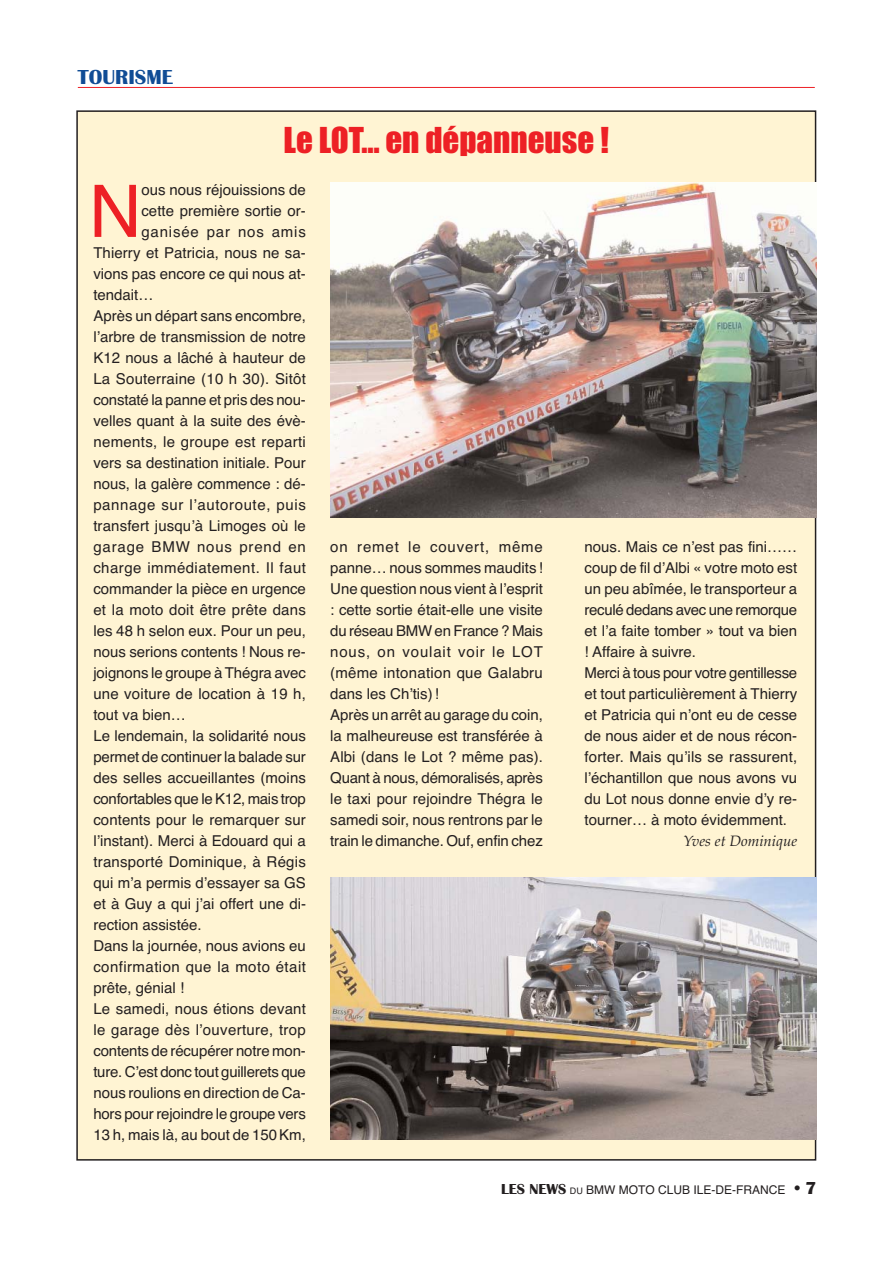
<style>
.page{position:relative;width:893px;height:1263px;background:#fff}
.page>*{position:absolute;margin:0;border:0;box-sizing:border-box;transform-origin:0 0}
.t1{font:72.6px "Helvetica";color:#ed2025}
.t2{font:33px "Impact";color:#ed2025}
.t3{font:700 21px "Britannic";color:#104c95}
.t4{font:15px/21px "Helvetica";color:#231f20}
.t5{font:15px "Helvetica";letter-spacing:.02em;color:#231f20}
.t6{font:15px "Helvetica";letter-spacing:.03em;color:#231f20}
.t7{font:15px "Helvetica";letter-spacing:.055em;color:#231f20}
.t8{font:15px "Helvetica";letter-spacing:-.02em;color:#231f20}
.t9{font:15px "Helvetica";letter-spacing:.04em;color:#231f20}
.t10{font:italic 15px "Palatino";color:#231f20}
.t11{font:12px "Helvetica";color:#231f20}
.s1{font-family:"Britannic";font-weight:700;font-size:15px}
.s2{font-size:9px}
.s3{font-family:"Britannic";font-weight:700;font-size:18px}
</style>
<div class="page">
<div style="left:77px;top:111px;width:738px;height:1049px;background:#fff4d3"></div>
<hr style="left:78px;top:87px;width:737px;height:1px;background:#ed2025">
<img style="left:330px;top:183px;width:486px;height:335px">
<img style="left:330px;top:877px;width:486px;height:263px">
<h3 class="t3" style="left:78px;top:69px;width:97px">TOURISME</h3>
<h2 class="t2" style="left:284px;top:129px;width:327px">Le LOT… en dépanneuse !</h2>
<h1 class="t1" style="left:89px;top:185px;width:54px">N</h1>
<p class="t4" style="left:141px;top:181px;width:166px">ous nous réjouissions de</p>
<p class="t4" style="left:141px;top:202px;width:166px">cette première sortie or-</p>
<p class="t7" style="left:141px;top:226px;width:166px">ganisée par nos amis</p>
<p class="t4" style="left:93px;top:244px;width:214px">Thierry et Patricia, nous ne sa-</p>
<p class="t4" style="left:93px;top:265px;width:214px">vions pas encore ce qui nous at-</p>
<p class="t4" style="left:93px;top:286px;width:62px">tendait…</p>
<p class="t4" style="left:93px;top:307px;width:214px">Après un départ sans encombre,</p>
<p class="t4" style="left:93px;top:328px;width:214px">l’arbre de transmission de notre</p>
<p class="t4" style="left:93px;top:349px;width:214px">K12 nous a lâché à hauteur de</p>
<p class="t4" style="left:93px;top:370px;width:214px">La Souterraine (10 h 30). Sitôt</p>
<p class="t4" style="left:93px;top:391px;width:214px">constaté la panne et pris des nou-</p>
<p class="t4" style="left:93px;top:412px;width:214px">velles quant à la suite des évè-</p>
<p class="t5" style="left:93px;top:436px;width:214px">nements, le groupe est reparti</p>
<p class="t4" style="left:93px;top:454px;width:214px">vers sa destination initiale. Pour</p>
<p class="t4" style="left:93px;top:475px;width:214px">nous, la galère commence : dé-</p>
<p class="t9" style="left:93px;top:499px;width:214px">pannage sur l’autoroute, puis</p>
<p class="t4" style="left:93px;top:517px;width:214px">transfert jusqu’à Limoges où le</p>
<p class="t7" style="left:93px;top:541px;width:214px">garage BMW nous prend en</p>
<p class="t6" style="left:93px;top:562px;width:214px">charge immédiatement. Il faut</p>
<p class="t4" style="left:93px;top:580px;width:214px">commander la pièce en urgence</p>
<p class="t4" style="left:93px;top:601px;width:214px">et la moto doit être prête dans</p>
<p class="t4" style="left:93px;top:622px;width:214px">les 48 h selon eux. Pour un peu,</p>
<p class="t4" style="left:93px;top:643px;width:214px">nous serions contents ! Nous re-</p>
<p class="t4" style="left:93px;top:664px;width:214px">joignons le groupe à Thégra avec</p>
<p class="t4" style="left:93px;top:685px;width:214px">une voiture de location à 19 h,</p>
<p class="t4" style="left:93px;top:706px;width:94px">tout va bien…</p>
<p class="t4" style="left:93px;top:727px;width:214px">Le lendemain, la solidarité nous</p>
<p class="t4" style="left:93px;top:748px;width:214px">permet de continuer la balade sur</p>
<p class="t4" style="left:93px;top:769px;width:214px">des selles accueillantes (moins</p>
<p class="t8" style="left:93px;top:793px;width:214px">confortables que le K12, mais trop</p>
<p class="t4" style="left:93px;top:811px;width:214px">contents pour le remarquer sur</p>
<p class="t4" style="left:93px;top:832px;width:214px">l’instant). Merci à Edouard qui a</p>
<p class="t4" style="left:93px;top:853px;width:214px">transporté Dominique, à Régis</p>
<p class="t4" style="left:93px;top:874px;width:214px">qui m’a permis d’essayer sa GS</p>
<p class="t4" style="left:93px;top:895px;width:214px">et à Guy a qui j’ai offert une di-</p>
<p class="t4" style="left:93px;top:916px;width:110px">rection assistée.</p>
<p class="t4" style="left:93px;top:937px;width:214px">Dans la journée, nous avions eu</p>
<p class="t6" style="left:93px;top:961px;width:214px">confirmation que la moto était</p>
<p class="t4" style="left:93px;top:979px;width:92px">prête, génial !</p>
<p class="t4" style="left:93px;top:1000px;width:214px">Le samedi, nous étions devant</p>
<p class="t5" style="left:93px;top:1024px;width:214px">le garage dès l’ouverture, trop</p>
<p class="t4" style="left:93px;top:1042px;width:214px">contents de récupérer notre mon-</p>
<p class="t4" style="left:93px;top:1063px;width:214px">ture. C’est donc tout guillerets que</p>
<p class="t4" style="left:93px;top:1084px;width:214px">nous roulions en direction de Ca-</p>
<p class="t4" style="left:93px;top:1105px;width:214px">hors pour rejoindre le groupe vers</p>
<p class="t4" style="left:93px;top:1126px;width:214px">13 h, mais là, au bout de 150 Km,</p>
<p class="t4" style="left:330px;top:538px;width:214px">on remet le couvert, même panne… nous sommes maudits!<br>Une question nous vient à l’esprit : cette sortie était-elle une visite du réseau BMW en France ? Mais nous, on voulait voir le LOT (même intonation que Galabru dans les Ch’tis) !<br>Après un arrêt au garage du coin, la malheureuse est transférée à<br>Albi (dans le Lot ? même pas).<br>Quant à nous, démoralisés, après le taxi pour rejoindre Thégra le samedi soir, nous rentrons par le train le dimanche. Ouf, enfin chez</p>
<p class="t4" style="left:585px;top:538px;width:214px">nous. Mais ce n’est pas fini…… coup de fil d’Albi « votre moto est un peu abîmée, le transporteur a reculé dedans avec une remorque et l’a faite tomber » tout va bien ! Affaire à suivre.<br>Merci à tous pour votre gentillesse et tout particulièrement à Thierry et Patricia qui n’ont eu de cesse de nous aider et de nous récon&shy;forter. Mais qu’ils se rassurent, l’échantillon que nous avons vu du Lot nous donne envie d’y re&shy;tourner… à moto évidemment.</p>
<p class="t10" style="left:683px;top:835px;width:116px">Yves et Dominique</p>
<p class="t11" style="left:501px;top:1185px;width:317px"><span class="s1">LES NEWS</span> <span class="s2">DU</span> BMW MOTO CLUB ILE-DE-FRANCE <span class="s3">• 7</span></p>
</div>
